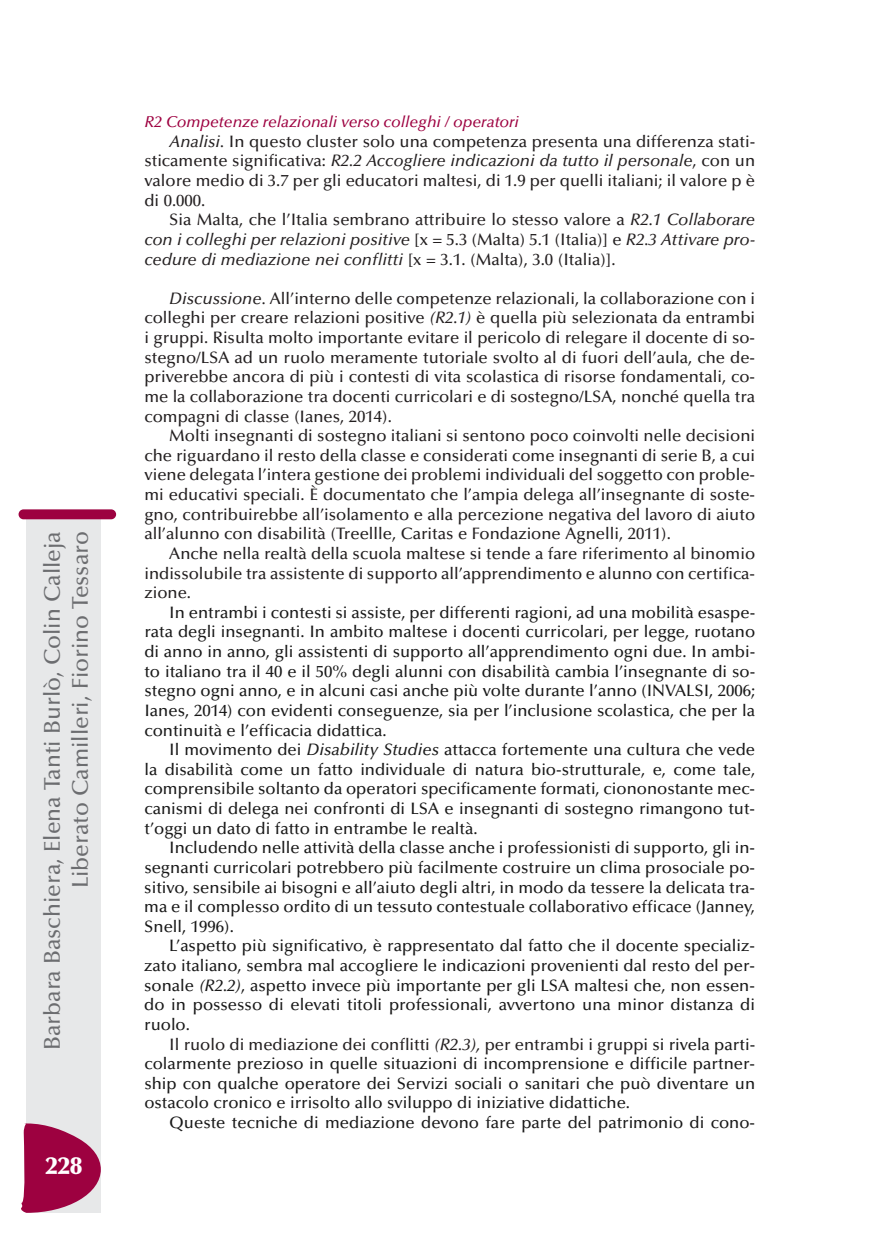
<style>
.page{position:relative;width:869px;height:1241px;background:#fff}
.page>*{position:absolute;margin:0;border:0;box-sizing:border-box;transform-origin:0 0}
.t1{font:900 24.5px "Optima";color:#fff}
.t2{font:500 22.75px/28px "Optima";color:#6c6d70;text-align:right}
.t3{font:500 16.62px/19.6px "Optima";color:#191919;text-align:justify}
.t4{font:500 16.62px/19.6px "Optima";color:#231f20;text-align:justify}
.t5{font:italic 500 15.75px "Optima";color:#9d0140}
.s1{font-style:italic}
.s2{color:#231f20}
.s3{font-style:italic;color:#231f20}
</style>
<div class="page">
<div style="left:27px;top:517px;width:74px;height:695px;background:#e7e8e9"></div>
<div style="left:19px;top:509px;width:97px;height:10px;background:#9d0140;border-radius:5px"></div>
<svg style="left:21px;top:1122px;width:80px;height:90px"></svg>
<h2 class="t2" style="left:40px;top:1049px;width:520px;rotate:-90deg">Barbara Baschiera, Elena Tanti Burlò, Colin Calleja<br>Liberato Camilleri, Fiorino Tessaro</h2>
<h1 class="t1" style="left:45px;top:1155px;width:38px">228</h1>
<p class="t5" style="left:144px;top:116px;width:376px">R2 Competenze relazionali verso colleghi / operatori</p>
<p class="t4" style="left:144px;top:133px;width:612px;text-indent:25px"><span class="s1">Analisi.</span> In questo cluster solo una competenza presenta una differenza stati&shy;sticamente significativa: <span class="s1">R2.2 Accogliere indicazioni da tutto il personale</span>, con un valore medio di 3.7 per gli educatori maltesi, di 1.9 per quelli italiani; il valore p è di 0.000.</p>
<p class="t4" style="left:144px;top:211px;width:612px;text-indent:25px">Sia Malta, che l’Italia sembrano attribuire lo stesso valore a <span class="s1">R2.1 Collaborare con i colleghi per relazioni positive</span> [x = 5.3 (Malta) 5.1 (Italia)] e <span class="s1">R2.3 Attivare pro&shy;cedure di mediazione nei conflitti</span> [x = 3.1. (Malta), 3.0 (Italia)].</p>
<p class="t4" style="left:144px;top:290px;width:612px;text-indent:25px"><span class="s1">Discussione.</span> All’interno delle competenze relazionali, la collaborazione con i colleghi per creare relazioni positive <span class="s1">(R2.1)</span> è quella più selezionata da entrambi i gruppi. Risulta molto importante evitare il pericolo di relegare il docente di so&shy;stegno/LSA ad un ruolo meramente tutoriale svolto al di fuori dell’aula, che de&shy;priverebbe ancora di più i contesti di vita scolastica di risorse fondamentali, co&shy;me la collaborazione tra docenti curricolari e di sostegno/LSA, nonché quella tra compagni di classe (Ianes, 2014).</p>
<p class="t4" style="left:144px;top:427px;width:612px;text-indent:25px">Molti insegnanti di sostegno italiani si sentono poco coinvolti nelle decisioni che riguardano il resto della classe e considerati come insegnanti di serie B, a cui viene delegata l’intera gestione dei problemi individuali del soggetto con proble&shy;mi educativi speciali. È documentato che l’ampia delega all’insegnante di soste&shy;gno, contribuirebbe all’isolamento e alla percezione negativa del lavoro di aiuto all’alunno con disabilità (Treellle, Caritas e Fondazione Agnelli, 2011).</p>
<p class="t4" style="left:144px;top:545px;width:612px;text-indent:25px">Anche nella realtà della scuola maltese si tende a fare riferimento al binomio indissolubile tra assistente di supporto all’apprendimento e alunno con certifica&shy;zione.</p>
<p class="t3" style="left:144px;top:604px;width:612px;text-indent:25px">In entrambi i contesti si assiste, per differenti ragioni, ad una mobilità esaspe&shy;rata degli insegnanti. In ambito maltese i docenti curricolari, per legge, ruotano di anno in anno, gli assistenti di supporto all’apprendimento ogni due. In ambi&shy;to italiano tra il 40 e il 50% degli alunni con disabilità cambia l’insegnante di so&shy;stegno ogni anno, e in alcuni casi anche più volte durante l’anno (INVALSI, 2006; Ianes, 2014) con evidenti conseguenze, sia per l’inclusione scolastica, che per la continuità e l’efficacia didattica.</p>
<p class="t3" style="left:144px;top:741px;width:612px;text-indent:25px">Il movimento dei <span class="s1">Disability Studies</span> attacca fortemente una cultura che vede la disabilità come un fatto individuale di natura bio-strutturale, e, come tale, comprensibile soltanto da operatori specificamente formati, ciononostante mec&shy;canismi di delega nei confronti di LSA e insegnanti di sostegno rimangono tut&shy;t’oggi un dato di fatto in entrambe le realtà.</p>
<p class="t3" style="left:144px;top:839px;width:612px;text-indent:25px">Includendo nelle attività della classe anche i professionisti di supporto, gli in&shy;segnanti curricolari potrebbero più facilmente costruire un clima prosociale po&shy;sitivo, sensibile ai bisogni e all’aiuto degli altri, in modo da tessere la delicata tra&shy;ma e il complesso ordito di un tessuto contestuale collaborativo efficace (Janney, Snell, 1996).</p>
<p class="t3" style="left:144px;top:937px;width:612px;text-indent:25px">L’aspetto più significativo, è rappresentato dal fatto che il docente specializ&shy;zato italiano, sembra mal accogliere le indicazioni provenienti dal resto del per&shy;sonale <span class="s1">(R2.2)</span>, aspetto invece più importante per gli LSA maltesi che, non essen&shy;do in possesso di elevati titoli professionali, avvertono una minor distanza di ruolo.</p>
<p class="t3" style="left:144px;top:1035px;width:612px;text-indent:25px"><span class="s2">Il ruolo di mediazione dei conflitti</span> <span class="s3">(R2.3),</span> <span class="s2">per entrambi i gruppi</span> si rivela parti&shy;colarmente prezioso in quelle situazioni di incomprensione e difficile partner&shy;ship con qualche operatore dei Servizi sociali o sanitari che può diventare un ostacolo cronico e irrisolto allo sviluppo di iniziative didattiche.</p>
<p class="t3" style="left:169px;top:1114px;width:587px">Queste tecniche di mediazione devono fare parte del patrimonio di cono-</p>
</div>
